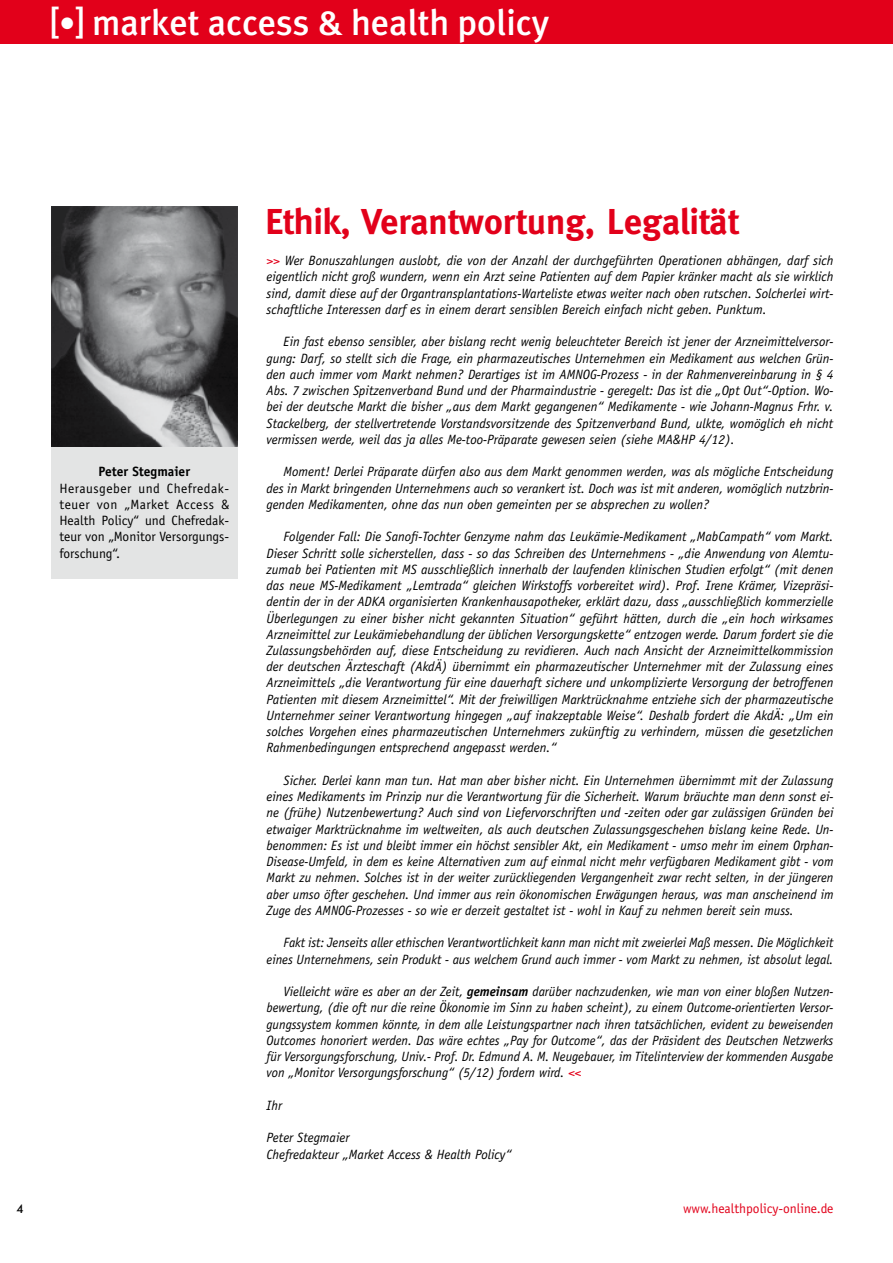
<style>
.page{position:relative;width:893px;height:1263px;background:#fff}
.page>*{position:absolute;margin:0;border:0;box-sizing:border-box;transform-origin:0 0}
.t1{font:700 36px "Meta";color:#e2001a}
.t2{font:500 36px "Meta Plus";color:#fff}
.t3{font:italic 13.5px/16.2px "Officina Sans";color:#000;text-align:justify}
.t4{font:13.5px/16.2px "Officina Sans";color:#000;text-align:justify}
.t5{font:13.5px "Officina Sans";color:#e2001a}
.t6{font:700 13.5px "Officina Sans";color:#000}
.t7{font:500 12px "Futura BT";color:#000}
.s1{font-size:33px}
.s2{color:#e2001a}
.s3{font-weight:700}
</style>
<div class="page">
<div style="left:0;top:0;width:893px;height:44px;background:#e2001a"></div>
<div style="left:51px;top:406px;width:187px;height:173px;background:#e3e4e4"></div>
<img style="left:51px;top:206px;width:187px;height:240px">
<h1 class="t2" style="left:51px;top:1px;width:500px">[<span class="s1">•</span>] market access &amp; health policy</h1>
<p class="t6" style="left:99px;top:463px;width:93px">Peter Stegmaier</p>
<p class="t4" style="left:60px;top:480px;width:171px">Herausgeber und Chefredak&shy;teuer von „Market Access &amp; Health Policy“ und Chefredak&shy;teur von „Monitor Versorgungs&shy;forschung“.</p>
<h1 class="t1" style="left:265px;top:201px;width:475px">Ethik, Verantwortung, Legalität</h1>
<p class="t3" style="left:267px;top:253px;width:568px"><span class="s2">&gt;&gt;</span> Wer Bonuszahlungen auslobt, die von der Anzahl der durchgeführten Operationen abhängen, darf sich eigentlich nicht groß wundern, wenn ein Arzt seine Patienten auf dem Papier kränker macht als sie wirklich sind, damit diese auf der Organtransplantations-Warteliste etwas weiter nach oben rutschen. Solcherlei wirt&shy;schaftliche Interessen darf es in einem derart sensiblen Bereich einfach nicht geben. Punktum.</p>
<p class="t3" style="left:267px;top:334px;width:568px;text-indent:17px">Ein fast ebenso sensibler, aber bislang recht wenig beleuchteter Bereich ist jener der Arzneimittelversor&shy;gung: Darf, so stellt sich die Frage, ein pharmazeutisches Unternehmen ein Medikament aus welchen Grün&shy;den auch immer vom Markt nehmen? Derartiges ist im AMNOG-Prozess - in der Rahmenvereinbarung in § 4<br>Abs. 7 zwischen Spitzenverband Bund und der Pharmaindustrie - geregelt: Das ist die „Opt Out“-Option. Wo&shy;bei der deutsche Markt die bisher „aus dem Markt gegangenen“ Medikamente - wie Johann-Magnus Frhr. v.<br>Stackelberg, der stellvertretende Vorstandsvorsitzende des Spitzenverband Bund, ulkte, womöglich eh nicht vermissen werde, weil das ja alles Me-too-Präparate gewesen seien (siehe MA&amp;HP 4/12).</p>
<p class="t3" style="left:267px;top:464px;width:568px;text-indent:17px">Moment! Derlei Präparate dürfen also aus dem Markt genommen werden, was als mögliche Entscheidung des in Markt bringenden Unternehmens auch so verankert ist. Doch was ist mit anderen, womöglich nutzbrin&shy;genden Medikamenten, ohne das nun oben gemeinten per se absprechen zu wollen?</p>
<p class="t3" style="left:267px;top:529px;width:568px;text-indent:17px">Folgender Fall: Die Sanofi-Tochter Genzyme nahm das Leukämie-Medikament „MabCampath“ vom Markt.<br>Dieser Schritt solle sicherstellen, dass - so das Schreiben des Unternehmens - „die Anwendung von Alemtu&shy;zumab bei Patienten mit MS ausschließlich innerhalb der laufenden klinischen Studien erfolgt“ (mit denen das neue MS-Medikament „Lemtrada“ gleichen Wirkstoffs vorbereitet wird). Prof. Irene Krämer, Vizepräsi&shy;dentin der in der ADKA organisierten Krankenhausapotheker, erklärt dazu, dass „ausschließlich kommerzielle Überlegungen zu einer bisher nicht gekannten Situation“ geführt hätten, durch die „ein hoch wirksames Arzneimittel zur Leukämiebehandlung der üblichen Versorgungskette“ entzogen werde. Darum fordert sie die Zulassungsbehörden auf, diese Entscheidung zu revidieren. Auch nach Ansicht der Arzneimittelkommission der deutschen Ärzteschaft (AkdÄ) übernimmt ein pharmazeutischer Unternehmer mit der Zulassung eines Arzneimittels „die Verantwortung für eine dauerhaft sichere und unkomplizierte Versorgung der betroffenen Patienten mit diesem Arzneimittel“. Mit der freiwilligen Marktrücknahme entziehe sich der pharmazeutische Unternehmer seiner Verantwortung hingegen „auf inakzeptable Weise“. Deshalb fordert die AkdÄ: „Um ein solches Vorgehen eines pharmazeutischen Unternehmers zukünftig zu verhindern, müssen die gesetzlichen Rahmenbedingungen entsprechend angepasst werden.“</p>
<p class="t3" style="left:267px;top:772px;width:568px;text-indent:17px">Sicher. Derlei kann man tun. Hat man aber bisher nicht. Ein Unternehmen übernimmt mit der Zulassung eines Medikaments im Prinzip nur die Verantwortung für die Sicherheit. Warum bräuchte man denn sonst ei&shy;ne (frühe) Nutzenbewertung? Auch sind von Liefervorschriften und -zeiten oder gar zulässigen Gründen bei etwaiger Marktrücknahme im weltweiten, als auch deutschen Zulassungsgeschehen bislang keine Rede. Un&shy;benommen: Es ist und bleibt immer ein höchst sensibler Akt, ein Medikament - umso mehr im einem Orphan-Disease-Umfeld, in dem es keine Alternativen zum auf einmal nicht mehr verfügbaren Medikament gibt - vom Markt zu nehmen. Solches ist in der weiter zurückliegenden Vergangenheit zwar recht selten, in der jüngeren aber umso öfter geschehen. Und immer aus rein ökonomischen Erwägungen heraus, was man anscheinend im Zuge des AMNOG-Prozesses - so wie er derzeit gestaltet ist - wohl in Kauf zu nehmen bereit sein muss.</p>
<p class="t3" style="left:267px;top:935px;width:568px;text-align:right">Fakt ist: Jenseits aller ethischen Verantwortlichkeit kann man nicht mit zweierlei Maß messen. Die Möglichkeit eines Unternehmens, sein Produkt - aus welchem Grund auch immer - vom Markt zu nehmen, ist absolut legal.</p>
<p class="t3" style="left:267px;top:983px;width:568px;text-indent:17px">Vielleicht wäre es aber an der Zeit, <span class="s3">gemeinsam</span> darüber nachzudenken, wie man von einer bloßen Nutzen&shy;bewertung, (die oft nur die reine Ökonomie im Sinn zu haben scheint), zu einem Outcome-orientierten Versor&shy;gungssystem kommen könnte, in dem alle Leistungspartner nach ihren tatsächlichen, evident zu beweisenden Outcomes honoriert werden. Das wäre echtes „Pay for Outcome“, das der Präsident des Deutschen Netzwerks für Versorgungsforschung, Univ.- Prof. Dr. Edmund A. M. Neugebauer, im Titelinterview der kommenden Ausgabe von „Monitor Versorgungsforschung“ (5/12) fordern wird. <span class="s2">&lt;&lt;</span></p>
<p class="t3" style="left:267px;top:1097px;width:17px">Ihr</p>
<p class="t3" style="left:267px;top:1130px;width:247px">Peter Stegmaier<br>Chefredakteur „Market Access &amp; Health Policy“</p>
<p class="t7" style="left:16px;top:1201px;width:9px">4</p>
<p class="t5" style="left:683px;top:1200px;width:152px">www.healthpolicy-online.de</p>
</div>
